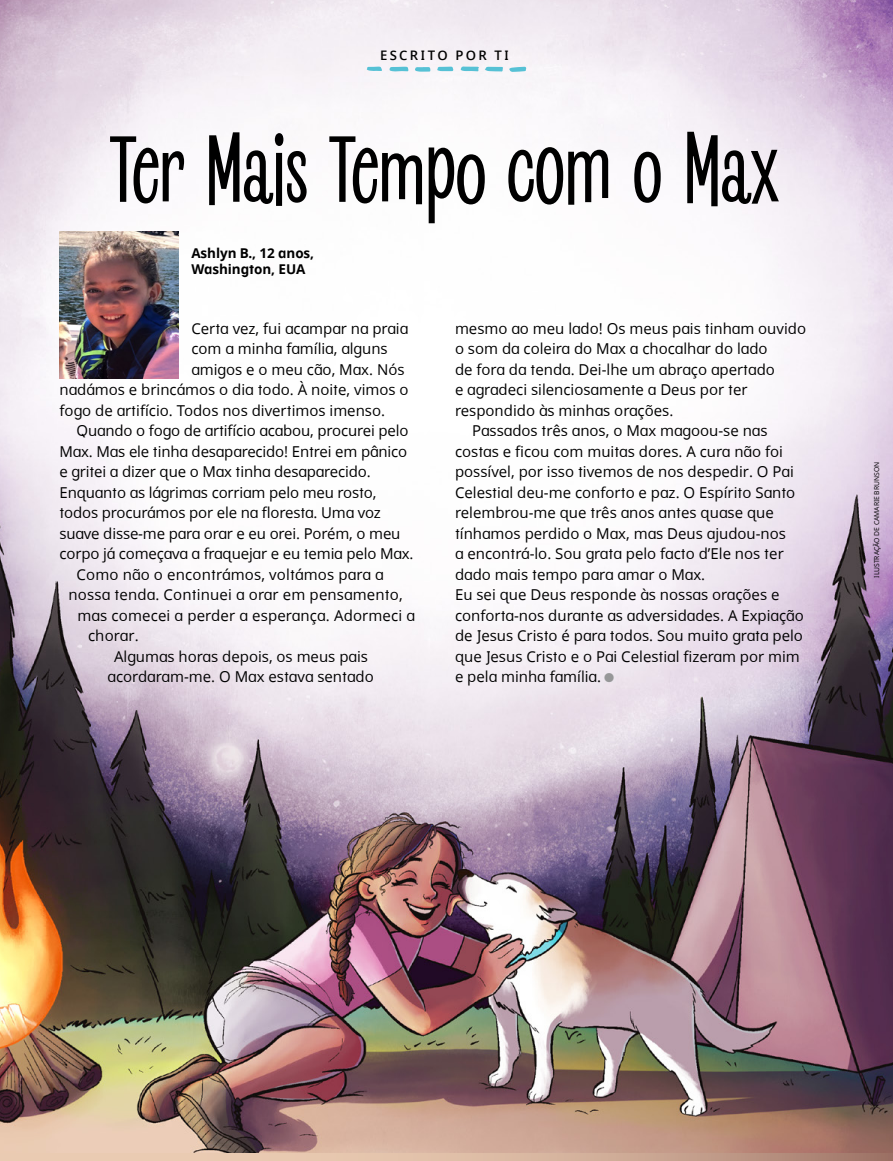
<style>
.page{position:relative;width:893px;height:1161px;background:#fff}
.page>*{position:absolute;margin:0;border:0;box-sizing:border-box;transform-origin:0 0}
.t1{font:96px "Revla Sans";letter-spacing:-.025em;color:#000}
.p1{font:15px/20.5px "Dots Solidlds Lat";color:#000}
.p1_first{font:15px/20.5px "Dots Solidlds Lat";color:#000}
.p1_author-name{font:700 13.5px/15.8px "Dots Solidlds Lat";letter-spacing:-.005em;color:#000}
.t2{font:600 13.2px "Dots Solidlds Lat";letter-spacing:.18em;color:#000}
.t3{font:6.75px "Dots Solidlds Lat";color:#000}
.s1{font-family:"Ding P Ilds Dpi";font-size:12.75px;color:#969798}
</style>
<div class="page">
<img style="left:0;top:0;width:893px;height:1153px">
<img style="left:60px;top:231px;width:119px;height:147px">
<svg style="left:389px;top:67px;width:19px;height:4px"></svg>
<svg style="left:460px;top:66px;width:19px;height:5px"></svg>
<svg style="left:485px;top:67px;width:18px;height:5px"></svg>
<svg style="left:509px;top:67px;width:17px;height:5px"></svg>
<svg style="left:415px;top:67px;width:15px;height:5px"></svg>
<svg style="left:437px;top:67px;width:16px;height:4px"></svg>
<svg style="left:366px;top:67px;width:16px;height:4px"></svg>
<svg style="left:0;top:1153px;width:893px;height:8px;background:#d6b39e"></svg>
<p class="t2" style="left:380px;top:45px;width:130px">ESCRITO POR TI</p>
<p class="t1" style="left:109px;top:114px;width:672px">Ter Mais Tempo com o Max</p>
<p class="p1_author-name" style="left:191px;top:246px;width:124px">Ashlyn B., 12 anos,<br>Washington, EUA</p>
<p class="p1_first" style="left:191px;top:318px;width:218px">Certa vez, fui acampar na praia</p>
<p class="p1_first" style="left:191px;top:339px;width:198px">com a minha família, alguns</p>
<p class="p1_first" style="left:191px;top:359px;width:215px">amigos e o meu cão, Max. Nós</p>
<p class="p1_first" style="left:60px;top:380px;width:351px">nadámos e brincámos o dia todo. À noite, vimos o</p>
<p class="p1_first" style="left:60px;top:400px;width:327px">fogo de artifício. Todos nos divertimos imenso.</p>
<p class="p1" style="left:60px;top:421px;width:355px;text-indent:17px">Quando o fogo de artifício acabou, procurei pelo Max. Mas ele tinha desaparecido! Entrei em pânico e gritei a dizer que o Max tinha desaparecido.<br>Enquanto as lágrimas corriam pelo meu rosto, todos procurámos por ele na floresta. Uma voz suave disse-me para orar e eu orei. Porém, o meu corpo já começava a fraquejar e eu temia pelo Max.</p>
<p class="p1" style="left:77px;top:564px;width:309px">Como não o encontrámos, voltámos para a</p>
<p class="p1" style="left:69px;top:585px;width:336px">nossa tenda. Continuei a orar em pensamento,</p>
<p class="p1" style="left:78px;top:605px;width:339px">mas comecei a perder a esperança. Adormeci a</p>
<p class="p1" style="left:88px;top:626px;width:52px">chorar.</p>
<p class="p1" style="left:108px;top:646px;width:268px;text-align:center">Algumas horas depois, os meus pais acordaram-me. O Max estava sentado</p>
<p class="p1" style="left:455px;top:318px;width:353px">mesmo ao meu lado! Os meus pais tinham ouvido o som da coleira do Max a chocalhar do lado<br>de fora da tenda. Dei-lhe um abraço apertado<br>e agradeci silenciosamente a Deus por ter respondido às minhas orações.</p>
<p class="p1" style="left:455px;top:421px;width:342px;text-indent:17px">Passados três anos, o Max magoou-se nas costas e ficou com muitas dores. A cura não foi possível, por isso tivemos de nos despedir. O Pai Celestial deu-me conforto e paz. O Espírito Santo relembrou-me que três anos antes quase que tínhamos perdido o Max, mas Deus ajudou-nos a encontrá-lo. Sou grata pelo facto d’Ele nos ter dado mais tempo para amar o Max.</p>
<p class="p1_first" style="left:455px;top:585px;width:350px">Eu sei que Deus responde às nossas orações e conforta-nos durante as adversidades. A Expiação de Jesus Cristo é para todos. Sou muito grata pelo que Jesus Cristo e o Pai Celestial fizeram por mim e pela minha família. <span class="s1">●</span></p>
<p class="t3" style="left:872px;top:578px;width:117px;rotate:-90deg">ILUSTRAÇÃO DE CAMARIE BRUNSON</p>
</div>
